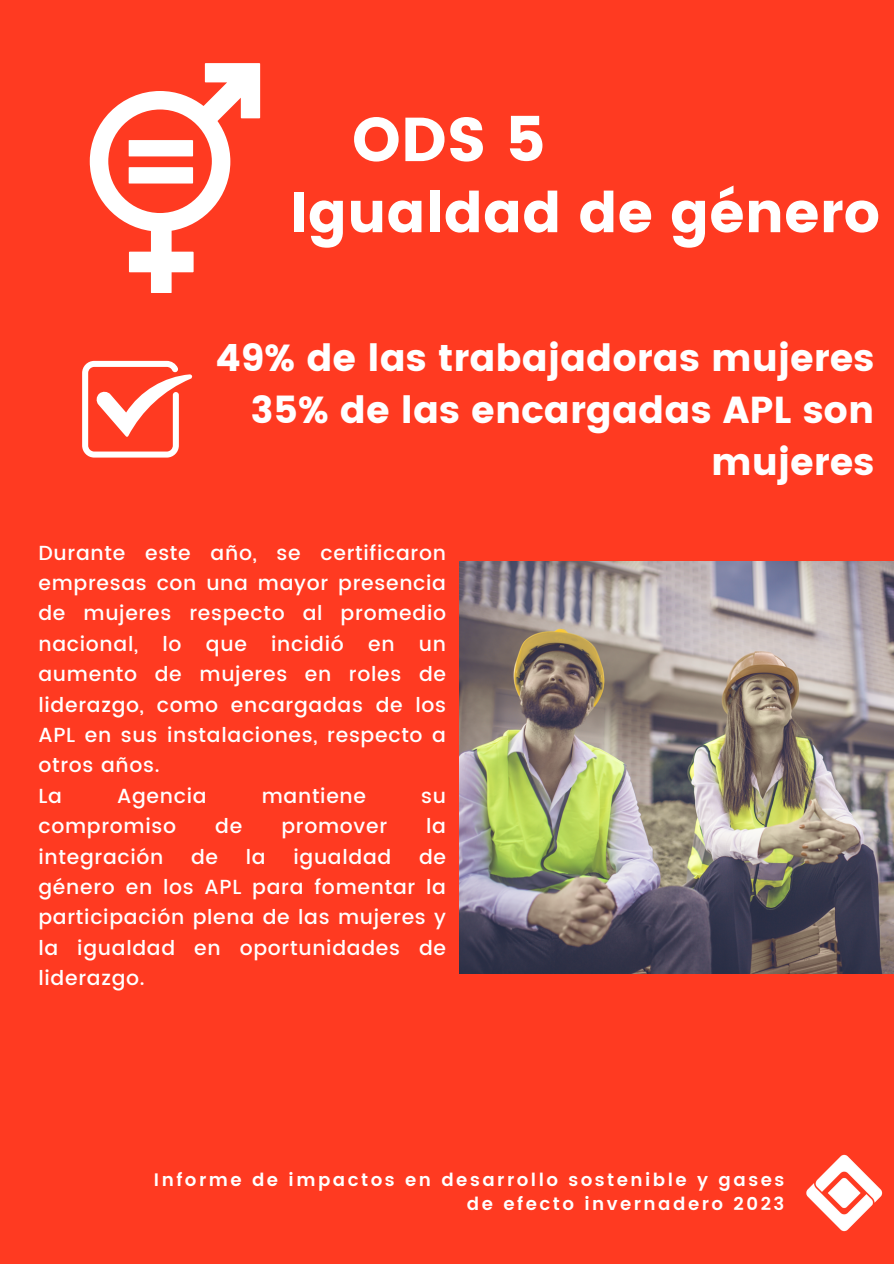
<style>
.page{position:relative;width:894px;height:1264px;background:#fff}
.page>*{position:absolute;margin:0;border:0;box-sizing:border-box;transform-origin:0 0}
.t1{font:61.95px "Poppins";color:#fff}
.t2{font:56.25px "Poppins";color:#fff}
.t3{font:37.5px/51.8px "Poppins";color:#fff;text-align:right}
.t4{font:500 20.4px/30.3px "Poppins";letter-spacing:.035em;color:#fff}
.t5{font:600 18px/23.9px "Poppins";letter-spacing:.135em;color:#fff;text-align:right}
</style>
<div class="page">
<div style="left:0;top:0;width:893px;height:1263px;background:#ff3a21"></div>
<img style="left:459px;top:561px;width:434px;height:412px">
<svg style="left:82px;top:361px;width:110px;height:96px"></svg>
<svg style="left:90px;top:63px;width:170px;height:230px"></svg>
<img style="left:806px;top:1154px;width:77px;height:78px">
<p class="t1" style="left:352px;top:103px;width:195px">ODS 5</p>
<h2 class="t2" style="left:290px;top:180px;width:591px">Igualdad de género</h2>
<h3 class="t3" style="left:215px;top:332px;width:660px">49% de las trabajadoras mujeres<br>35% de las encargadas APL son mujeres</h3>
<h1 class="t4" style="left:38px;top:537px;width:409px">Durante este año, se certificaron empresas con una mayor presencia de mujeres respecto al promedio nacional, lo que incidió en un aumento de mujeres en roles de liderazgo, como encargadas de los<br>APL en sus instalaciones, respecto a otros años.<br>La</h1>
<h1 class="t4" style="left:117px;top:780px;width:91px">Agencia</h1>
<h1 class="t4" style="left:262px;top:780px;width:106px">mantiene</h1>
<h1 class="t4" style="left:421px;top:780px;width:26px">su</h1>
<h1 class="t4" style="left:38px;top:811px;width:139px">compromiso</h1>
<h1 class="t4" style="left:215px;top:811px;width:29px">de</h1>
<h1 class="t4" style="left:281px;top:811px;width:107px">promover</h1>
<h1 class="t4" style="left:426px;top:811px;width:21px">la</h1>
<h1 class="t4" style="left:38px;top:841px;width:126px">integración</h1>
<h1 class="t4" style="left:191px;top:841px;width:29px">de</h1>
<h1 class="t4" style="left:246px;top:841px;width:21px">la</h1>
<h1 class="t4" style="left:293px;top:841px;width:99px">igualdad</h1>
<h1 class="t4" style="left:38px;top:841px;width:409px;text-align:justify;text-indent:380px">de género en los APL para fomentar la participación plena de las mujeres y la igualdad en oportunidades de liderazgo.</h1>
<p class="t5" style="left:154px;top:1167px;width:631px">Informe de impactos en desarrollo sostenible y gases de efecto invernadero 2023</p>
</div>
